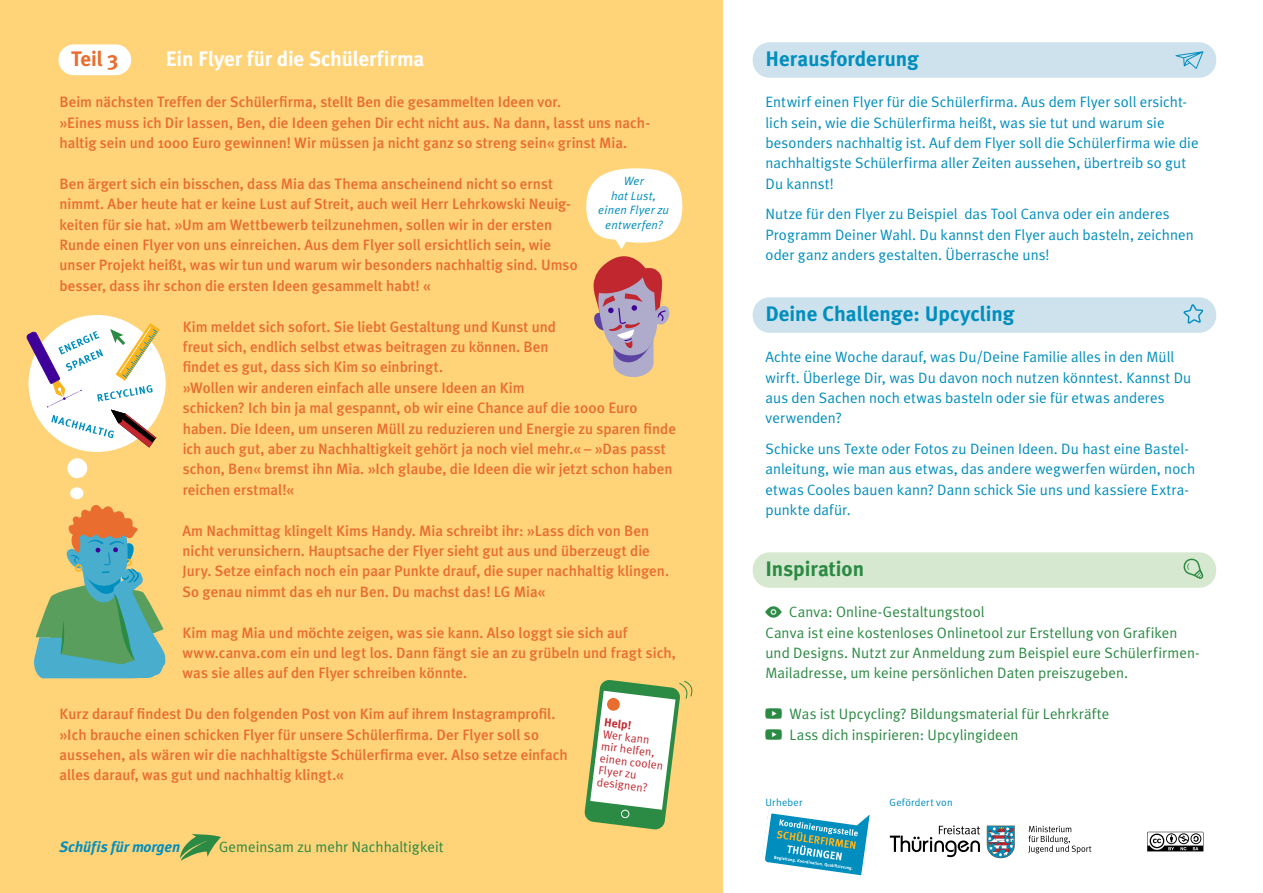
<style>
.page{position:relative;width:1263px;height:893px;background:#fff}
.page>*{position:absolute;margin:0;border:0;box-sizing:border-box;transform-origin:0 0}
.Überschrift_Challeng{font:700 21px "Meta Plus";color:#008ebe}
.Überschrift{font:700 21px "Meta Plus";letter-spacing:-.01em;color:#fff}
.Überschrift_Inspirat{font:700 21px "Meta Plus";color:#2b8a43}
.Teilnummer{font:700 21px "Meta Plus";color:#e96d2f}
.Geschichten{font:500 15px/20.4px "Meta Plus";color:#e96d2f}
.Challenge{font:15px/20.4px "Meta Plus";letter-spacing:.005em;color:#008ebe}
.Challenge-2{font:15px/20.4px "Meta Plus";letter-spacing:.005em;color:#2b8a43}
.t1{font:italic 700 15px "Meta Plus";color:#008ebe}
.Challenge-3{font:italic 12px/14.4px "Meta Plus";letter-spacing:.015em;color:#008ebe;text-align:center}
.Geschichten-2{font:11.7px/12px "Meta Plus";color:#c0272f}
.Geschichten-3{font:700 11.7px "Meta Plus";color:#c0272f}
.t2{font:10.5px "Meta Plus";letter-spacing:.015em;color:#008ebe}
</style>
<div class="page">
<div style="left:0;top:0;width:723px;height:893px;background:#ffd377"></div>
<svg style="left:180px;top:834px;width:41px;height:27px"></svg>
<svg style="left:1028px;top:826px;width:63px;height:28px"></svg>
<svg style="left:987px;top:826px;width:28px;height:32px"></svg>
<svg style="left:890px;top:825px;width:90px;height:32px"></svg>
<svg style="left:1147px;top:832px;width:56px;height:19px"></svg>
<svg style="left:762px;top:811px;width:108px;height:65px"></svg>
<div style="left:58px;top:44px;width:73px;height:31px;background:#fff;border-radius:15px"></div>
<div style="left:753px;top:42px;width:463px;height:36px;background:#cde2ed;border-radius:17px"></div>
<div style="left:753px;top:297px;width:463px;height:36px;background:#cde2ed;border-radius:17px"></div>
<div style="left:753px;top:552px;width:463px;height:36px;background:#d7e8d0;border-radius:17px"></div>
<svg style="left:1175px;top:51px;width:28px;height:18px"></svg>
<svg style="left:1183px;top:558px;width:21px;height:21px"></svg>
<svg style="left:1183px;top:304px;width:20px;height:20px"></svg>
<svg style="left:586px;top:168px;width:96px;height:209px"></svg>
<svg style="left:34px;top:505px;width:132px;height:173px"></svg>
<div style="left:28px;top:315px;width:138px;height:137px;background:#fff;border-radius:50%"></div>
<div style="left:67px;top:458px;width:20px;height:20px;background:#fff;border-radius:50%"></div>
<div style="left:70px;top:487px;width:13px;height:12px;background:#fff;border-radius:50%"></div>
<svg style="left:26px;top:323px;width:134px;height:125px"></svg>
<svg style="left:584px;top:680px;width:109px;height:150px"></svg>
<p class="Teilnummer" style="left:71px;top:47px;width:49px">Teil 3</p>
<p class="Überschrift_Challeng" style="left:765px;top:47px;width:155px">Herausforderung</p>
<p class="Challenge" style="left:765px;top:92px;width:435px">Entwirf einen Flyer für die Schülerfirma. Aus dem Flyer soll ersicht&shy;lich sein, wie die Schülerfirma heißt, was sie tut und warum sie besonders nachhaltig ist. Auf dem Flyer soll die Schülerfirma wie die nachhaltigste Schülerfirma aller Zeiten aussehen, übertreib so gut Du kannst!</p>
<p class="Challenge" style="left:765px;top:204px;width:430px">Nutze für den Flyer zu Beispiel das Tool Canva oder ein anderes<br>Programm Deiner Wahl. Du kannst den Flyer auch basteln, zeichnen oder ganz anders gestalten. Überrasche uns!</p>
<p class="Überschrift" style="left:166px;top:47px;width:260px">Ein Flyer für die Schülerfirma</p>
<p class="Geschichten" style="left:60px;top:92px;width:503px">Beim nächsten Treffen der Schülerfirma, stellt Ben die gesammelten Ideen vor.</p>
<p class="Geschichten" style="left:60px;top:112px;width:591px">»Eines muss ich Dir lassen, Ben, die Ideen gehen Dir echt nicht aus. Na dann, lasst uns nach&shy;haltig sein und 1000 Euro gewinnen! Wir müssen ja nicht ganz so streng sein« grinst Mia.</p>
<p class="Geschichten" style="left:60px;top:173px;width:520px">Ben ärgert sich ein bisschen, dass Mia das Thema anscheinend nicht so ernst nimmt. Aber heute hat er keine Lust auf Streit, auch weil Herr Lehrkowski Neuig&shy;keiten für sie hat. »Um am Wettbewerb teilzunehmen, sollen wir in der ersten Runde einen Flyer von uns einreichen. Aus dem Flyer soll ersichtlich sein, wie unser Projekt heißt, was wir tun und warum wir besonders nachhaltig sind. Umso besser, dass ihr schon die ersten Ideen gesammelt habt! «</p>
<p class="Geschichten" style="left:183px;top:316px;width:375px">Kim meldet sich sofort. Sie liebt Gestaltung und Kunst und freut sich, endlich selbst etwas beitragen zu können. Ben findet es gut, dass sich Kim so einbringt.</p>
<p class="Geschichten" style="left:183px;top:377px;width:495px">»Wollen wir anderen einfach alle unsere Ideen an Kim<br>schicken? Ich bin ja mal gespannt, ob wir eine Chance auf die 1000 Euro haben. Die Ideen, um unseren Müll zu reduzieren und Energie zu sparen finde ich auch gut, aber zu Nachhaltigkeit gehört ja noch viel mehr.« – »Das passt schon, Ben« bremst ihn Mia. »Ich glaube, die Ideen die wir jetzt schon haben reichen erstmal!«</p>
<p class="Geschichten" style="left:182px;top:520px;width:488px">Am Nachmittag klingelt Kims Handy. Mia schreibt ihr: »Lass dich von Ben nicht verunsichern. Hauptsache der Flyer sieht gut aus und überzeugt die Jury. Setze einfach noch ein paar Punkte drauf, die super nachhaltig klingen.<br>So genau nimmt das eh nur Ben. Du machst das! LG Mia«</p>
<p class="Geschichten" style="left:182px;top:622px;width:495px">Kim mag Mia und möchte zeigen, was sie kann. Also loggt sie sich auf www.canva.com ein und legt los. Dann fängt sie an zu grübeln und fragt sich, was sie alles auf den Flyer schreiben könnte.</p>
<p class="Geschichten" style="left:60px;top:704px;width:510px">Kurz darauf findest Du den folgenden Post von Kim auf ihrem Instagramprofil. »Ich brauche einen schicken Flyer für unsere Schülerfirma. Der Flyer soll so aussehen, als wären wir die nachhaltigste Schülerfirma ever. Also setze einfach alles darauf, was gut und nachhaltig klingt.«</p>
<p class="Challenge-3" style="left:598px;top:174px;width:72px">Wer<br>hat Lust, einen Flyer zu entwerfen?</p>
<p class="Überschrift_Challeng" style="left:765px;top:302px;width:250px">Deine Challenge: Upcycling</p>
<p class="Challenge" style="left:765px;top:347px;width:427px">Achte eine Woche darauf, was Du/Deine Familie alles in den Müll wirft. Überlege Dir, was Du davon noch nutzen könntest. Kannst Du aus den Sachen noch etwas basteln oder sie für etwas anderes verwenden?</p>
<p class="Challenge" style="left:765px;top:438px;width:431px">Schicke uns Texte oder Fotos zu Deinen Ideen. Du hast eine Bastel&shy;anleitung, wie man aus etwas, das andere wegwerfen würden, noch etwas Cooles bauen kann? Dann schick Sie uns und kassiere Extra&shy;punkte dafür.</p>
<p class="Überschrift_Inspirat" style="left:765px;top:557px;width:100px">Inspiration</p>
<p class="Challenge-2" style="left:789px;top:602px;width:197px">Canva: Online-Gestaltungstool</p>
<p class="Challenge-2" style="left:765px;top:622px;width:434px">Canva ist eine kostenloses Onlinetool zur Erstellung von Grafiken und Designs. Nutzt zur Anmeldung zum Beispiel eure Schülerfirmen-<br>Mailadresse, um keine persönlichen Daten preiszugeben.</p>
<p class="Challenge-2" style="left:789px;top:704px;width:321px">Was ist Upcycling? Bildungsmaterial für Lehrkräfte</p>
<p class="Challenge-2" style="left:789px;top:724px;width:231px">Lass dich inspirieren: Upcylingideen</p>
<p class="Geschichten-3" style="left:605px;top:715px;width:29px;rotate:7deg">Help!</p>
<p class="Geschichten-2" style="left:604px;top:728px;width:65px;rotate:7deg">Wer kann mir helfen, einen coolen<br>Flyer zu designen?</p>
<p class="t1" style="left:60px;top:838px;width:122px">Schüfis für morgen</p>
<p class="Challenge-2" style="left:219px;top:836px;width:226px">Gemeinsam zu mehr Nachhaltigkeit</p>
<p class="t2" style="left:765px;top:796px;width:39px">Urheber</p>
<p class="t2" style="left:890px;top:796px;width:64px">Gefördert von</p>
</div>
